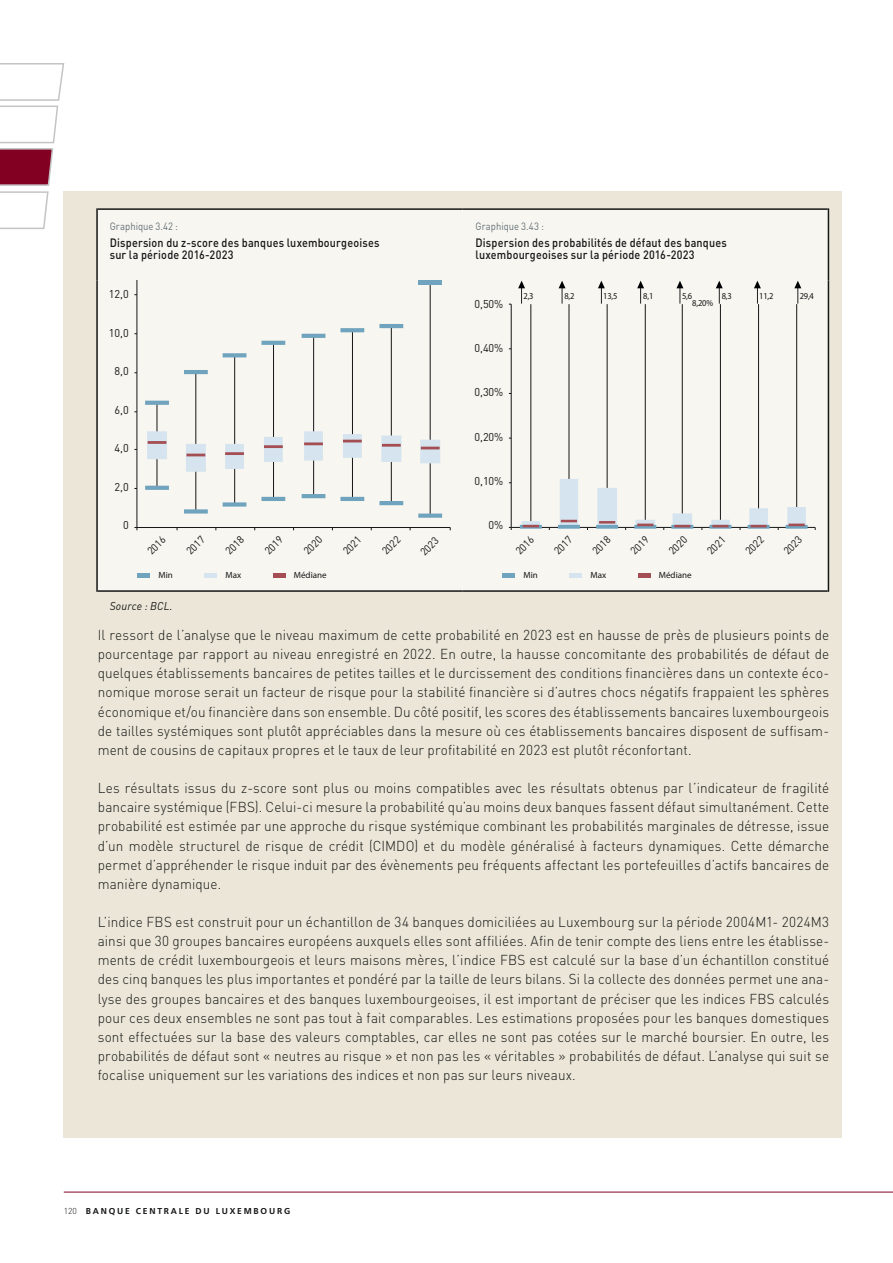
<style>
.page{position:relative;width:893px;height:1263px;background:#fff}
.page>*{position:absolute;margin:0;border:0;box-sizing:border-box;transform-origin:0 0}
.t1{font:300 14.25px/19.2px "DIN Pro";letter-spacing:.005em;color:#151616;text-align:justify;scale:.95 1}
.t2{font:500 12px/12.6px "DIN Pro";letter-spacing:.015em;color:#151616;scale:.9 1}
.t3{font:11.25px "DIN Pro";letter-spacing:-.005em;color:#151616}
.t4{font:italic 11.25px "DIN Pro";letter-spacing:.015em;color:#151616;scale:.95 1}
.t5{font:10.5px "DIN Pro";color:#151616}
.t6{font:10.5px "DIN Pro";color:#637077;scale:.9 1}
.t7{font:9.15px "DIN Pro";letter-spacing:-.02em;color:#151616;scale:.93 1}
.t8{font:9px "DIN Pro";color:#151616}
.t9{font:700 8.55px "Frutiger LT Pro";letter-spacing:.21em;color:#151616}
.s1{font-family:"DIN Pro";font-weight:300}
</style>
<div class="page">
<hr style="left:64px;top:1192px;width:829px;height:1px;background:#820022">
<svg style="left:0;top:63px;width:65px;height:167px"></svg>
<div style="left:64px;top:191px;width:778px;height:946px;background:#ebe6d7"></div>
<div style="left:98px;top:210px;width:730px;height:380px;background:#f8f6f0"></div>
<hr style="left:98px;top:208px;width:365px;height:2px;background:#151616">
<hr style="left:96px;top:208px;width:2px;height:73px;background:#151616">
<hr style="left:463px;top:208px;width:365px;height:2px;background:#151616">
<hr style="left:828px;top:208px;width:1px;height:73px;background:#151616">
<hr style="left:96px;top:281px;width:2px;height:311px;background:#151616">
<hr style="left:828px;top:281px;width:1px;height:311px;background:#151616">
<hr style="left:98px;top:590px;width:365px;height:2px;background:#151616">
<hr style="left:463px;top:590px;width:365px;height:2px;background:#151616">
<hr style="left:137px;top:281px;width:1px;height:246px;background:#151616">
<hr style="left:137px;top:527px;width:313px;height:1px;background:#151616">
<hr style="left:157px;top:403px;width:1px;height:85px;background:#151616">
<hr style="left:196px;top:373px;width:1px;height:139px;background:#151616">
<hr style="left:234px;top:356px;width:1px;height:149px;background:#151616">
<hr style="left:273px;top:343px;width:1px;height:157px;background:#151616">
<hr style="left:313px;top:336px;width:1px;height:161px;background:#151616">
<hr style="left:352px;top:331px;width:1px;height:169px;background:#151616">
<hr style="left:391px;top:327px;width:1px;height:177px;background:#151616">
<hr style="left:430px;top:284px;width:1px;height:232px;background:#151616">
<svg style="left:418px;top:514px;width:24px;height:4px"></svg>
<hr style="left:379px;top:501px;width:24px;height:4px;background:#6fa3be">
<hr style="left:340px;top:497px;width:24px;height:4px;background:#6fa3be">
<hr style="left:302px;top:494px;width:23px;height:4px;background:#6fa3be">
<hr style="left:261px;top:497px;width:24px;height:4px;background:#6fa3be">
<div style="left:223px;top:502px;width:23px;height:5px;background:#6fa3be"></div>
<div style="left:184px;top:509px;width:24px;height:5px;background:#6fa3be"></div>
<svg style="left:145px;top:486px;width:24px;height:4px"></svg>
<hr style="left:379px;top:324px;width:24px;height:4px;background:#6fa3be">
<svg style="left:340px;top:328px;width:24px;height:4px"></svg>
<hr style="left:302px;top:334px;width:23px;height:4px;background:#6fa3be">
<svg style="left:261px;top:341px;width:24px;height:4px"></svg>
<svg style="left:223px;top:353px;width:23px;height:4px"></svg>
<hr style="left:184px;top:370px;width:24px;height:4px;background:#6fa3be">
<svg style="left:145px;top:401px;width:24px;height:4px"></svg>
<hr style="left:418px;top:281px;width:24px;height:4px;background:#6fa3be">
<svg style="left:147px;top:431px;width:293px;height:41px;background:#e8e9e8"></svg>
<hr style="left:148px;top:441px;width:18px;height:3px;background:#a44e53">
<hr style="left:137px;top:573px;width:13px;height:4px;background:#6fa3be">
<hr style="left:204px;top:573px;width:13px;height:4px;background:#d5e4ef">
<hr style="left:273px;top:573px;width:13px;height:4px;background:#a44e53">
<hr style="left:511px;top:304px;width:1px;height:223px;background:#151616">
<hr style="left:511px;top:527px;width:304px;height:1px;background:#151616">
<hr style="left:531px;top:304px;width:1px;height:223px;background:#151616">
<hr style="left:569px;top:304px;width:1px;height:223px;background:#151616">
<hr style="left:607px;top:304px;width:1px;height:223px;background:#151616">
<hr style="left:645px;top:304px;width:1px;height:223px;background:#151616">
<hr style="left:682px;top:304px;width:1px;height:223px;background:#151616">
<hr style="left:720px;top:304px;width:1px;height:223px;background:#151616">
<hr style="left:758px;top:304px;width:1px;height:223px;background:#151616">
<hr style="left:796px;top:304px;width:1px;height:223px;background:#151616">
<svg style="left:522px;top:479px;width:284px;height:51px;background:#e5e6e5"></svg>
<svg style="left:518px;top:281px;width:7px;height:23px"></svg>
<svg style="left:559px;top:281px;width:6px;height:23px"></svg>
<svg style="left:598px;top:281px;width:7px;height:23px"></svg>
<svg style="left:754px;top:281px;width:7px;height:23px"></svg>
<svg style="left:716px;top:281px;width:7px;height:23px"></svg>
<svg style="left:637px;top:281px;width:7px;height:23px"></svg>
<svg style="left:794px;top:281px;width:7px;height:23px"></svg>
<svg style="left:676px;top:281px;width:7px;height:23px"></svg>
<hr style="left:502px;top:573px;width:13px;height:4px;background:#6fa3be">
<hr style="left:569px;top:573px;width:13px;height:4px;background:#d5e4ef">
<hr style="left:638px;top:573px;width:13px;height:4px;background:#a44e53">
<p class="t6" style="left:110px;top:219px;width:77px">Graphique 3.42 :</p>
<p class="t2" style="left:110px;top:236px;width:301px">Dispersion du z-score des banques luxembourgeoises sur la période 2016-2023</p>
<p class="t6" style="left:475px;top:219px;width:78px">Graphique 3.43 :</p>
<p class="t2" style="left:475px;top:236px;width:281px">Dispersion des probabilités de défaut des banques luxembourgeoises sur la période 2016-2023</p>
<p class="t3" style="left:109px;top:287px;width:21px">12,0</p>
<p class="t3" style="left:109px;top:325px;width:21px">10,0</p>
<p class="t3" style="left:115px;top:364px;width:16px">8,0</p>
<p class="t3" style="left:115px;top:402px;width:16px">6,0</p>
<p class="t3" style="left:115px;top:440px;width:16px">4,0</p>
<p class="t3" style="left:115px;top:479px;width:16px">2,0</p>
<p class="t3" style="left:123px;top:517px;width:7px">0</p>
<p class="t3" style="left:475px;top:296px;width:30px">0,50%</p>
<p class="t3" style="left:475px;top:340px;width:30px">0,40%</p>
<p class="t3" style="left:475px;top:385px;width:30px">0,30%</p>
<p class="t3" style="left:475px;top:429px;width:30px">0,20%</p>
<p class="t3" style="left:475px;top:473px;width:30px">0,10%</p>
<p class="t3" style="left:489px;top:517px;width:16px">0%</p>
<p class="t7" style="left:524px;top:291px;width:12px">2,3</p>
<p class="t7" style="left:564px;top:291px;width:12px">8,2</p>
<p class="t7" style="left:603px;top:291px;width:17px">13,5</p>
<p class="t7" style="left:643px;top:291px;width:12px">8,1</p>
<p class="t7" style="left:682px;top:291px;width:12px">5,6</p>
<p class="t7" style="left:692px;top:298px;width:24px">8,20%</p>
<p class="t7" style="left:722px;top:291px;width:12px">8,3</p>
<p class="t7" style="left:759px;top:291px;width:17px">11,2</p>
<p class="t7" style="left:800px;top:291px;width:17px">29,4</p>
<p class="t5" style="left:144px;top:548px;width:23px;rotate:-45deg">2016</p>
<p class="t5" style="left:183px;top:548px;width:23px;rotate:-45deg">2017</p>
<p class="t5" style="left:222px;top:548px;width:23px;rotate:-45deg">2018</p>
<p class="t5" style="left:261px;top:548px;width:23px;rotate:-45deg">2019</p>
<p class="t5" style="left:300px;top:548px;width:23px;rotate:-45deg">2020</p>
<p class="t5" style="left:340px;top:548px;width:23px;rotate:-45deg">2021</p>
<p class="t5" style="left:379px;top:548px;width:23px;rotate:-45deg">2022</p>
<p class="t5" style="left:417px;top:549px;width:23px;rotate:-45deg">2023</p>
<p class="t5" style="left:512px;top:548px;width:23px;rotate:-45deg">2016</p>
<p class="t5" style="left:551px;top:548px;width:23px;rotate:-45deg">2017</p>
<p class="t5" style="left:589px;top:548px;width:23px;rotate:-45deg">2018</p>
<p class="t5" style="left:627px;top:548px;width:23px;rotate:-45deg">2019</p>
<p class="t5" style="left:665px;top:548px;width:23px;rotate:-45deg">2020</p>
<p class="t5" style="left:704px;top:548px;width:23px;rotate:-45deg">2021</p>
<p class="t5" style="left:742px;top:548px;width:23px;rotate:-45deg">2022</p>
<p class="t5" style="left:780px;top:548px;width:23px;rotate:-45deg">2023</p>
<p class="t8" style="left:159px;top:570px;width:16px">Min</p>
<p class="t8" style="left:226px;top:570px;width:17px">Max</p>
<p class="t8" style="left:294px;top:570px;width:34px">Médiane</p>
<p class="t8" style="left:524px;top:569px;width:16px">Min</p>
<p class="t8" style="left:590px;top:569px;width:17px">Max</p>
<p class="t8" style="left:659px;top:569px;width:34px">Médiane</p>
<p class="t4" style="left:110px;top:599px;width:68px">Source : BCL.</p>
<p class="t1" style="left:98px;top:625px;width:771px">Il ressort de l’analyse que le niveau maximum de cette probabilité en 2023 est en hausse de près de plusieurs points de pourcentage par rapport au niveau enregistré en 2022. En outre, la hausse concomitante des probabilités de défaut de quelques établissements bancaires de petites tailles et le durcissement des conditions financières dans un contexte éco&shy;nomique morose serait un facteur de risque pour la stabilité financière si d’autres chocs négatifs frappaient les sphères économique et/ou financière dans son ensemble. Du côté positif, les scores des établissements bancaires luxembourgeois de tailles systémiques sont plutôt appréciables dans la mesure où ces établissements bancaires disposent de suffisam&shy;ment de cousins de capitaux propres et le taux de leur profitabilité en 2023 est plutôt réconfortant.</p>
<p class="t1" style="left:98px;top:778px;width:771px">Les résultats issus du z-score sont plus ou moins compatibles avec les résultats obtenus par l’indicateur de fragilité bancaire systémique (FBS). Celui-ci mesure la probabilité qu’au moins deux banques fassent défaut simultanément. Cette probabilité est estimée par une approche du risque systémique combinant les probabilités marginales de détresse, issue d’un modèle structurel de risque de crédit (CIMDO) et du modèle généralisé à facteurs dynamiques. Cette démarche permet d’appréhender le risque induit par des évènements peu fréquents affectant les portefeuilles d’actifs bancaires de manière dynamique.</p>
<p class="t1" style="left:98px;top:912px;width:771px">L’indice FBS est construit pour un échantillon de 34 banques domiciliées au Luxembourg sur la période 2004M1- 2024M3 ainsi que 30 groupes bancaires européens auxquels elles sont affiliées. Afin de tenir compte des liens entre les établisse&shy;ments de crédit luxembourgeois et leurs maisons mères, l’indice FBS est calculé sur la base d’un échantillon constitué des cinq banques les plus importantes et pondéré par la taille de leurs bilans. Si la collecte des données permet une ana&shy;lyse des groupes bancaires et des banques luxembourgeoises, il est important de préciser que les indices FBS calculés pour ces deux ensembles ne sont pas tout à fait comparables. Les estimations proposées pour les banques domestiques sont effectuées sur la base des valeurs comptables, car elles ne sont pas cotées sur le marché boursier. En outre, les probabilités de défaut sont « neutres au risque » et non pas les « véritables » probabilités de défaut. L’analyse qui suit se focalise uniquement sur les variations des indices et non pas sur leurs niveaux.</p>
<p class="t9" style="left:64px;top:1206px;width:228px"><span class="s1">120</span> BANQUE CENTRALE DU LUXEMBOURG</p>
</div>
